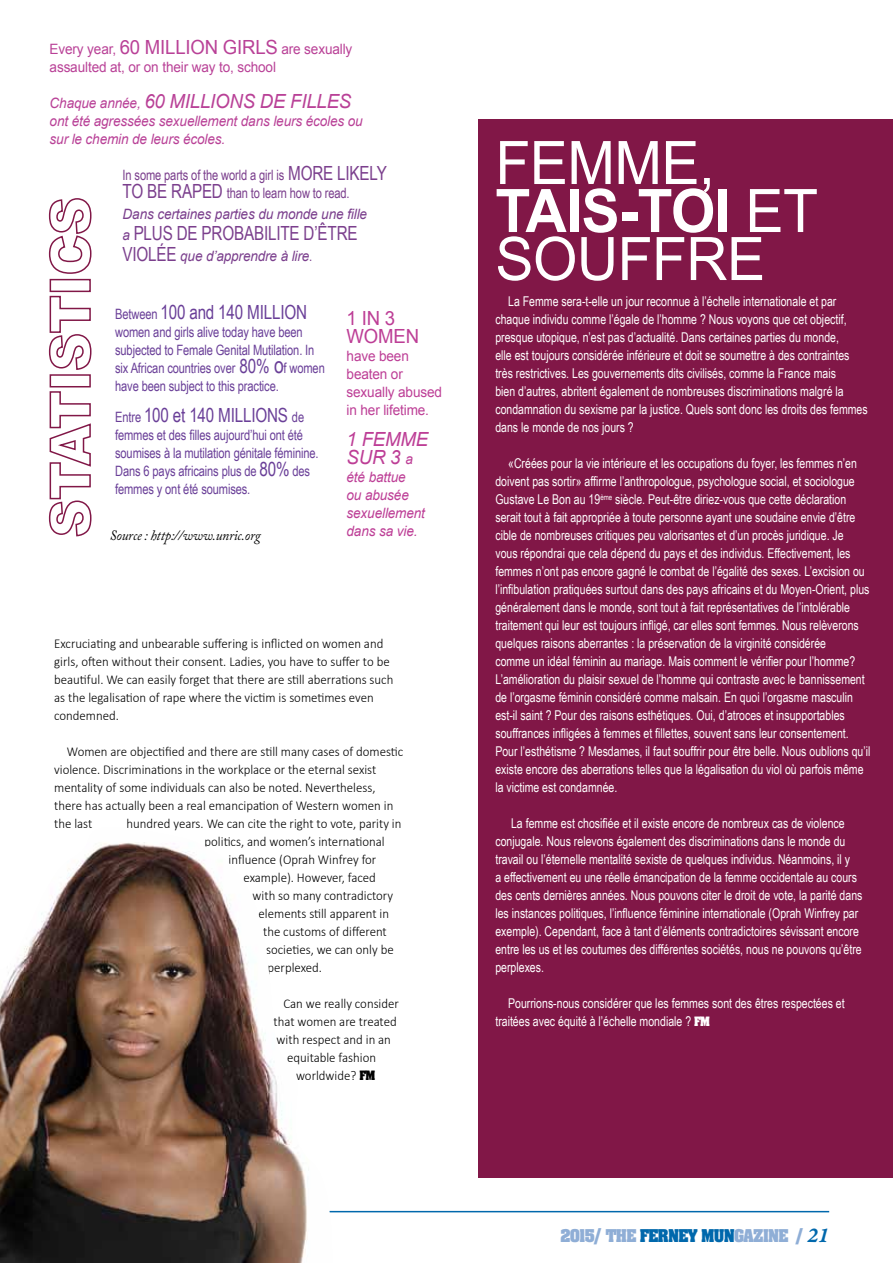
<style>
.page{position:relative;width:893px;height:1263px;background:#fff}
.page>*{position:absolute;margin:0;border:0;box-sizing:border-box;transform-origin:0 0}
.t1{font:60px/48px "Arial";letter-spacing:-.01em;color:#fff;scale:.95 1}
.t2{font:19.5px "Arial Narrow";letter-spacing:-.01em;color:#6a3f98;scale:.95 1}
.t3{font:italic 19.5px "Arial";letter-spacing:-.01em;color:#b94197;scale:.95 1}
.t4{font:19.5px "Arial Narrow";letter-spacing:-.01em;color:#7b3f8d;scale:.95 1}
.t5{font:italic 19.5px/18px "Arial";letter-spacing:-.01em;color:#bd3e96;scale:.95 1}
.t6{font:19.5px/18px "Arial";letter-spacing:-.01em;color:#bd3e96;scale:.95 1}
.t7{font:700 15px "Aachen Std";letter-spacing:-.05em;color:#8faed6;scale:.95 1}
.t8{font:14.25px/18px "Arial Narrow";letter-spacing:-.01em;color:#6a3f98;scale:.95 1}
.t9{font:italic 14.25px/18px "Arial";letter-spacing:-.01em;color:#b94197;scale:.95 1}
.t10{font:14.25px/18px "Arial";letter-spacing:-.01em;color:#b94197;scale:.95 1}
.t11{font:14.25px/18px "Arial Narrow";letter-spacing:-.01em;color:#7b3f8d;scale:.95 1}
.t12{font:italic 14.25px "Arial";letter-spacing:-.01em;color:#7b3f8d;scale:.95 1}
.t13{font:14.25px/18px "Arial";letter-spacing:-.01em;color:#bd3e96;scale:.95 1}
.t14{font:italic 14.25px/18px "Arial";letter-spacing:-.01em;color:#bd3e96;scale:.95 1}
.t15{font:italic 14.25px "Adobe Caslon Pro";letter-spacing:-.01em;color:#000;scale:.95 1}
.t16{font:13.5px/18px "Arial Narrow";color:#fff;scale:.95 1}
.t17{font:300 13.5px/18px "Calibri";color:#000;scale:.95 1}
.s1{font-size:19.5px}
.s2{font-size:14.25px}
.s3{font-family:"Arial";font-style:italic;font-size:14.25px}
.s4{font-family:"Arial Narrow";font-style:normal;font-size:19.5px}
.s5{font-family:"Arial Narrow";font-style:normal}
.s6{font-size:22.5px}
.s7{font-family:"Aachen Std";font-weight:700;font-size:10.95px}
.s8{font-weight:700}
.s9{color:#0068ac}
.s10{font-family:"Garamond Premr Pro Smbd It Capt";font-weight:400;font-size:22.5px;color:#0068ac}
</style>
<div class="page">
<hr style="left:85px;top:1211px;width:744px;height:1px;background:#0068ac">
<div style="left:478px;top:119px;width:415px;height:1059px;background:#811747"></div>
<img style="left:0;top:842px;width:332px;height:421px">
<svg style="left:48px;top:391px;width:44px;height:146px"></svg>
<div style="left:50px;top:374px;width:41px;height:13px;border:2px solid #811747"></div>
<svg style="left:48px;top:295px;width:44px;height:75px"></svg>
<div style="left:50px;top:279px;width:41px;height:13px;border:2px solid #811747"></div>
<svg style="left:48px;top:198px;width:44px;height:76px"></svg>
<p class="t10" style="left:50px;top:40px;width:320px">Every year, <span class="s1">60 MILLION GIRLS</span> are sexually assaulted at, or on their way to, school</p>
<h2 class="t3" style="left:50px;top:89px;width:319px"><span class="s2">Chaque année,</span> 60 MILLIONS DE FILLES</h2>
<p class="t9" style="left:50px;top:112px;width:331px">ont été agressées sexuellement dans leurs écoles ou sur le chemin de leurs écoles.</p>
<p class="t11" style="left:123px;top:165px;width:280px">In some parts of the world a girl is <span class="s1">MORE LIKELY<br>TO BE RAPED</span> than to learn how to read.</p>
<p class="t12" style="left:123px;top:205px;width:259px">Dans certaines parties du monde une fille</p>
<h2 class="t4" style="left:123px;top:219px;width:249px"><span class="s3">a</span> PLUS DE PROBABILITE D’ÊTRE</h2>
<p class="t12" style="left:123px;top:247px;width:201px"><span class="s4">VIOLÉE</span> que d’apprendre à lire<span class="s5">.</span></p>
<h2 class="t2" style="left:115px;top:298px;width:204px"><span class="s2">Between</span> 100 and 140 MILLION</h2>
<p class="t8" style="left:115px;top:322px;width:222px">women and girls alive today have been subjected to Female Genital Mutilation. In six African countries over <span class="s1">80%</span> <span class="s6">o</span>f women have been subject to this practice.</p>
<h2 class="t2" style="left:115px;top:400px;width:200px"><span class="s2">Entre</span> 100 et 140 MILLIONS <span class="s2">de</span></h2>
<p class="t8" style="left:115px;top:425px;width:216px">femmes et des filles aujourd’hui ont été soumises à la mutilation génitale féminine.<br>Dans 6 pays africains plus de <span class="s1">80%</span> des femmes y ont été soumises.</p>
<p class="t15" style="left:110px;top:527px;width:160px">Source : http://www.unric.org</p>
<h2 class="t6" style="left:347px;top:310px;width:78px">1 IN 3<br>WOMEN</h2>
<p class="t13" style="left:347px;top:347px;width:102px">have been beaten or sexually abused in her lifetime.</p>
<h2 class="t5" style="left:347px;top:430px;width:87px">1 FEMME<br>SUR 3 <span class="s2">a</span></h2>
<p class="t14" style="left:347px;top:468px;width:84px">été battue<br>ou abusée sexuellement dans sa vie.</p>
<p class="t17" style="left:54px;top:634px;width:359px">Excruciating and unbearable suffering is inflicted on women and girls, often without their consent. Ladies, you have to suffer to be beautiful. We can easily forget that there are still aberrations such as the legalisation of rape where the victim is sometimes even condemned.</p>
<p class="t17" style="left:54px;top:742px;width:369px;text-indent:13px">Women are objectified and there are still many cases of domestic violence. Discriminations in the workplace or the eternal sexist mentality of some individuals can also be noted. Nevertheless, there has actually been a real emancipation of Western women in the last</p>
<p class="t17" style="left:127px;top:814px;width:291px">hundred years. We can cite the right to vote, parity in</p>
<p class="t17" style="left:205px;top:832px;width:191px">politics, and women’s international</p>
<p class="t17" style="left:229px;top:850px;width:157px">influence (Oprah Winfrey for</p>
<p class="t17" style="left:244px;top:868px;width:141px">example). However, faced</p>
<p class="t17" style="left:253px;top:886px;width:149px">with so many contradictory</p>
<p class="t17" style="left:259px;top:904px;width:139px">elements still apparent in</p>
<p class="t17" style="left:263px;top:922px;width:132px">the customs of different</p>
<p class="t17" style="left:266px;top:940px;width:136px">societies, we can only be</p>
<p class="t17" style="left:268px;top:958px;width:59px">perplexed.</p>
<p class="t17" style="left:283px;top:994px;width:123px">Can we really consider</p>
<p class="t17" style="left:274px;top:1012px;width:131px">that women are treated</p>
<p class="t17" style="left:277px;top:1030px;width:122px">with respect and in an</p>
<p class="t17" style="left:287px;top:1048px;width:95px">equitable fashion</p>
<p class="t17" style="left:296px;top:1066px;width:85px">worldwide? <span class="s7">FM</span></p>
<h1 class="t1" style="left:495px;top:140px;width:341px">FEMME,<br><span class="s8">TAIS-TOI</span> ET<br>SOUFFRE</h1>
<p class="t16" style="left:495px;top:292px;width:393px;text-indent:13px">La Femme sera-t-elle un jour reconnue à l’échelle internationale et par chaque individu comme l’égale de l’homme ? Nous voyons que cet objectif, presque utopique, n’est pas d’actualité. Dans certaines parties du monde,<br>elle est toujours considérée inférieure et doit se soumettre à des contraintes très restrictives. Les gouvernements dits civilisés, comme la France mais<br>bien d’autres, abritent également de nombreuses discriminations malgré la condamnation du sexisme par la justice. Quels sont donc les droits des femmes dans le monde de nos jours ?</p>
<p class="t16" style="left:495px;top:454px;width:396px;text-indent:13px">«Créées pour la vie intérieure et les occupations du foyer, les femmes n’en doivent pas sortir» affirme l’anthropologue, psychologue social, et sociologue Gustave Le Bon au 19<sup>ème</sup> siècle. Peut-être diriez-vous que cette déclaration serait tout à fait appropriée à toute personne ayant une soudaine envie d’être cible de nombreuses critiques peu valorisantes et d’un procès juridique. Je<br>vous répondrai que cela dépend du pays et des individus. Effectivement, les femmes n’ont pas encore gagné le combat de l’égalité des sexes. L’excision ou l’infibulation pratiquées surtout dans des pays africains et du Moyen-Orient, plus généralement dans le monde, sont tout à fait représentatives de l’intolérable traitement qui leur est toujours infligé, car elles sont femmes. Nous relèverons quelques raisons aberrantes : la préservation de la virginité considérée<br>comme un idéal féminin au mariage. Mais comment le vérifier pour l’homme?<br>L’amélioration du plaisir sexuel de l’homme qui contraste avec le bannissement de l’orgasme féminin considéré comme malsain. En quoi l’orgasme masculin est-il saint ? Pour des raisons esthétiques. Oui, d’atroces et insupportables souffrances infligées à femmes et fillettes, souvent sans leur consentement.<br>Pour l’esthétisme ? Mesdames, il faut souffrir pour être belle. Nous oublions qu’il existe encore des aberrations telles que la légalisation du viol où parfois même la victime est condamnée.</p>
<p class="t16" style="left:495px;top:814px;width:388px;text-indent:16px">La femme est chosifiée et il existe encore de nombreux cas de violence conjugale. Nous relevons également des discriminations dans le monde du travail ou l’éternelle mentalité sexiste de quelques individus. Néanmoins, il y<br>a effectivement eu une réelle émancipation de la femme occidentale au cours des cents dernières années. Nous pouvons citer le droit de vote, la parité dans les instances politiques, l’influence féminine internationale (Oprah Winfrey par exemple). Cependant, face à tant d’éléments contradictoires sévissant encore entre les us et les coutumes des différentes sociétés, nous ne pouvons qu’être perplexes.</p>
<p class="t16" style="left:495px;top:994px;width:369px;text-indent:13px">Pourrions-nous considérer que les femmes sont des êtres respectées et traitées avec équité à l’échelle mondiale ? <span class="s7">FM</span></p>
<p class="t7" style="left:561px;top:1225px;width:284px">2015/ THE <span class="s9">FERNEY MUN</span>GAZINE / <span class="s10">21</span></p>
</div>
